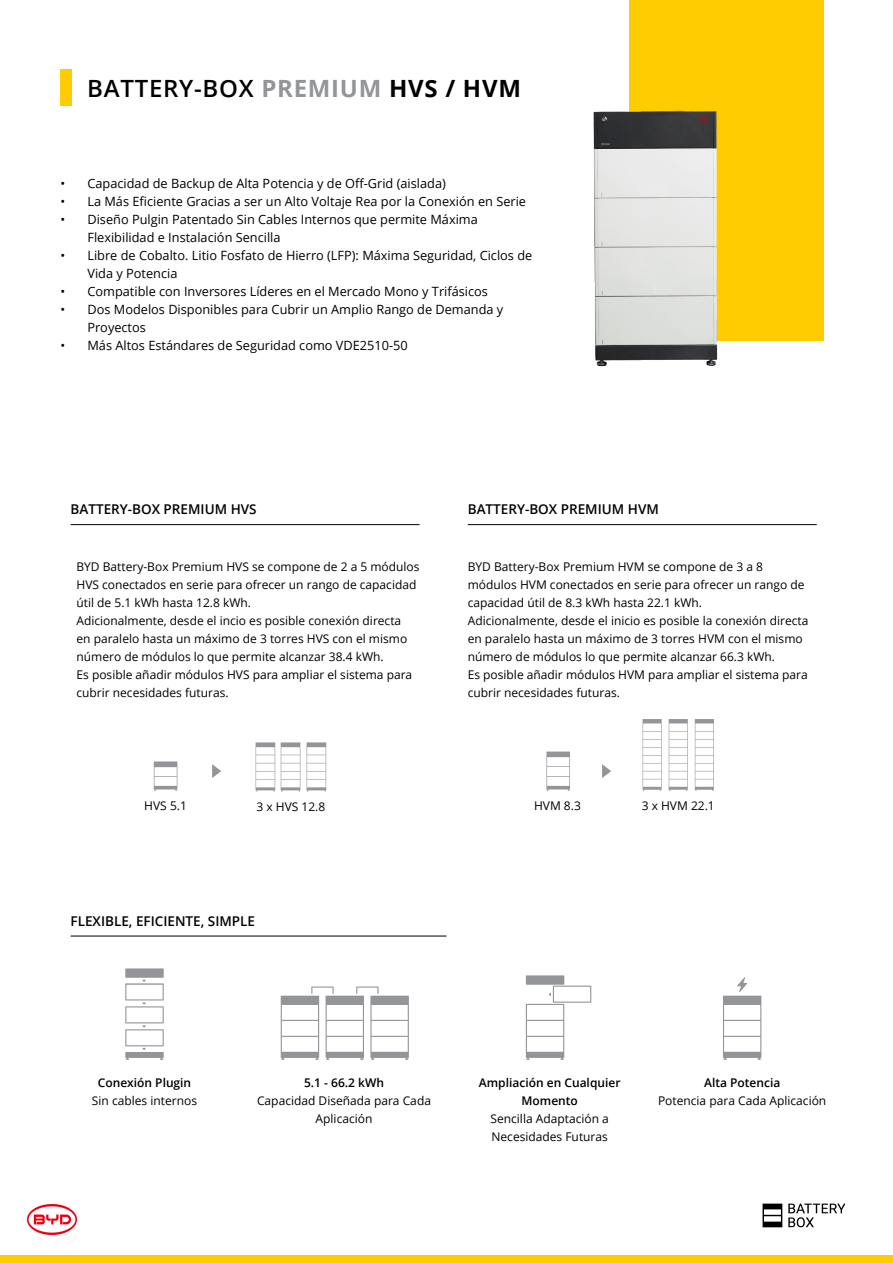
<style>
.page{position:relative;width:893px;height:1263px;background:#fff}
.page>*{position:absolute;margin:0;border:0;box-sizing:border-box;transform-origin:0 0}
.t1{font:600 23.7px "Open Sans";letter-spacing:.03em;color:#000}
.t2{font:600 13.5px "Open Sans";color:#000}
.t3{font:12.75px/18px "Open Sans";color:#000}
.t4{font:12px/18px "Open Sans";color:#000}
.t5{font:600 12px/18px "Open Sans";color:#000;text-align:center}
.s1{font-weight:700;color:#939598}
.s2{font-weight:700}
</style>
<div class="page">
<div style="left:60px;top:69px;width:12px;height:37px;background:#ffcc01"></div>
<hr style="left:71px;top:524px;width:349px;height:1px;background:#000">
<hr style="left:71px;top:936px;width:375px;height:1px;background:#000">
<div style="left:125px;top:968px;width:39px;height:10px;background:#939598"></div>
<svg style="left:125px;top:980px;width:39px;height:80px"></svg>
<svg style="left:281px;top:986px;width:128px;height:74px"></svg>
<svg style="left:723px;top:977px;width:38px;height:83px"></svg>
<div style="left:526px;top:975px;width:38px;height:10px;background:#939598"></div>
<svg style="left:526px;top:986px;width:65px;height:74px"></svg>
<div style="left:630px;top:0;width:194px;height:340px;background:#ffcc01"></div>
<hr style="left:468px;top:524px;width:349px;height:1px;background:#000">
<svg style="left:546px;top:751px;width:24px;height:40px"></svg>
<svg style="left:643px;top:719px;width:19px;height:72px"></svg>
<svg style="left:669px;top:719px;width:19px;height:72px"></svg>
<svg style="left:695px;top:719px;width:19px;height:72px"></svg>
<svg style="left:602px;top:764px;width:9px;height:14px"></svg>
<svg style="left:154px;top:761px;width:23px;height:30px"></svg>
<svg style="left:212px;top:764px;width:9px;height:14px"></svg>
<svg style="left:762px;top:1203px;width:20px;height:24px"></svg>
<svg style="left:788px;top:1203px;width:57px;height:24px"></svg>
<div style="left:0;top:1255px;width:893px;height:8px;background:#ffcc01"></div>
<svg style="left:256px;top:742px;width:19px;height:49px"></svg>
<svg style="left:281px;top:742px;width:19px;height:49px"></svg>
<svg style="left:307px;top:742px;width:19px;height:49px"></svg>
<img style="left:593px;top:16px;width:231px;height:351px">
<img style="left:28px;top:1204px;width:49px;height:30px">
<h1 class="t1" style="left:87px;top:72px;width:435px">BATTERY-BOX <span class="s1">PREMIUM</span> <span class="s2">HVS / HVM</span></h1>
<p class="t3" style="left:60px;top:174px;width:387px">• Capacidad de Backup de Alta Potencia y de Off-Grid (aislada)</p>
<p class="t3" style="left:60px;top:192px;width:467px">• La Más Eficiente Gracias a ser un Alto Voltaje Rea por la Conexión en Serie</p>
<p class="t3" style="left:87px;top:210px;width:392px;text-indent:-27px">• Diseño Pulgin Patentado Sin Cables Internos que permite Máxima<br>Flexibilidad e Instalación Sencilla</p>
<p class="t3" style="left:87px;top:246px;width:446px;text-indent:-27px">• Libre de Cobalto. Litio Fosfato de Hierro (LFP): Máxima Seguridad, Ciclos de<br>Vida y Potencia</p>
<p class="t3" style="left:60px;top:282px;width:429px">• Compatible con Inversores Líderes en el Mercado Mono y Trifásicos</p>
<p class="t3" style="left:87px;top:300px;width:417px;text-indent:-27px">• Dos Modelos Disponibles para Cubrir un Amplio Rango de Demanda y<br>Proyectos</p>
<p class="t3" style="left:60px;top:336px;width:349px">• Más Altos Estándares de Seguridad como VDE2510-50</p>
<p class="t2" style="left:71px;top:500px;width:188px">BATTERY-BOX PREMIUM HVS</p>
<p class="t4" style="left:76px;top:557px;width:345px">BYD Battery-Box Premium HVS se compone de 2 a 5 módulos HVS conectados en serie para ofrecer un rango de capacidad útil de 5.1 kWh hasta 12.8 kWh.<br>Adicionalmente, desde el incio es posible conexión directa<br>en paralelo hasta un máximo de 3 torres HVS con el mismo número de módulos lo que permite alcanzar 38.4 kWh.<br>Es posible añadir módulos HVS para ampliar el sistema para cubrir necesidades futuras.</p>
<p class="t2" style="left:468px;top:500px;width:193px">BATTERY-BOX PREMIUM HVM</p>
<p class="t4" style="left:468px;top:557px;width:342px">BYD Battery-Box Premium HVM se compone de 3 a 8 módulos HVM conectados en serie para ofrecer un rango de capacidad útil de 8.3 kWh hasta 22.1 kWh.<br>Adicionalmente, desde el inicio es posible la conexión directa en paralelo hasta un máximo de 3 torres HVM con el mismo número de módulos lo que permite alcanzar 66.3 kWh.<br>Es posible añadir módulos HVM para ampliar el sistema para cubrir necesidades futuras.</p>
<p class="t4" style="left:144px;top:796px;width:44px">HVS 5.1</p>
<p class="t4" style="left:256px;top:797px;width:70px">3 x HVS 12.8</p>
<p class="t4" style="left:534px;top:796px;width:48px">HVM 8.3</p>
<p class="t4" style="left:642px;top:796px;width:75px">3 x HVM 22.1</p>
<p class="t2" style="left:71px;top:912px;width:186px">FLEXIBLE, EFICIENTE, SIMPLE</p>
<p class="t5" style="left:98px;top:1074px;width:95px">Conexión Plugin</p>
<p class="t4" style="left:92px;top:1092px;width:107px">Sin cables internos</p>
<p class="t5" style="left:304px;top:1074px;width:81px">5.1 - 66.2 kWh</p>
<p class="t4" style="left:257px;top:1092px;width:175px;text-align:center">Capacidad Diseñada para Cada<br>Aplicación</p>
<p class="t5" style="left:479px;top:1074px;width:143px">Ampliación en Cualquier<br>Momento</p>
<p class="t4" style="left:490px;top:1110px;width:120px">Sencilla Adaptación a<br>Necesidades Futuras</p>
<p class="t5" style="left:704px;top:1074px;width:78px">Alta Potencia</p>
<p class="t4" style="left:658px;top:1092px;width:170px">Potencia para Cada Aplicación</p>
</div>
